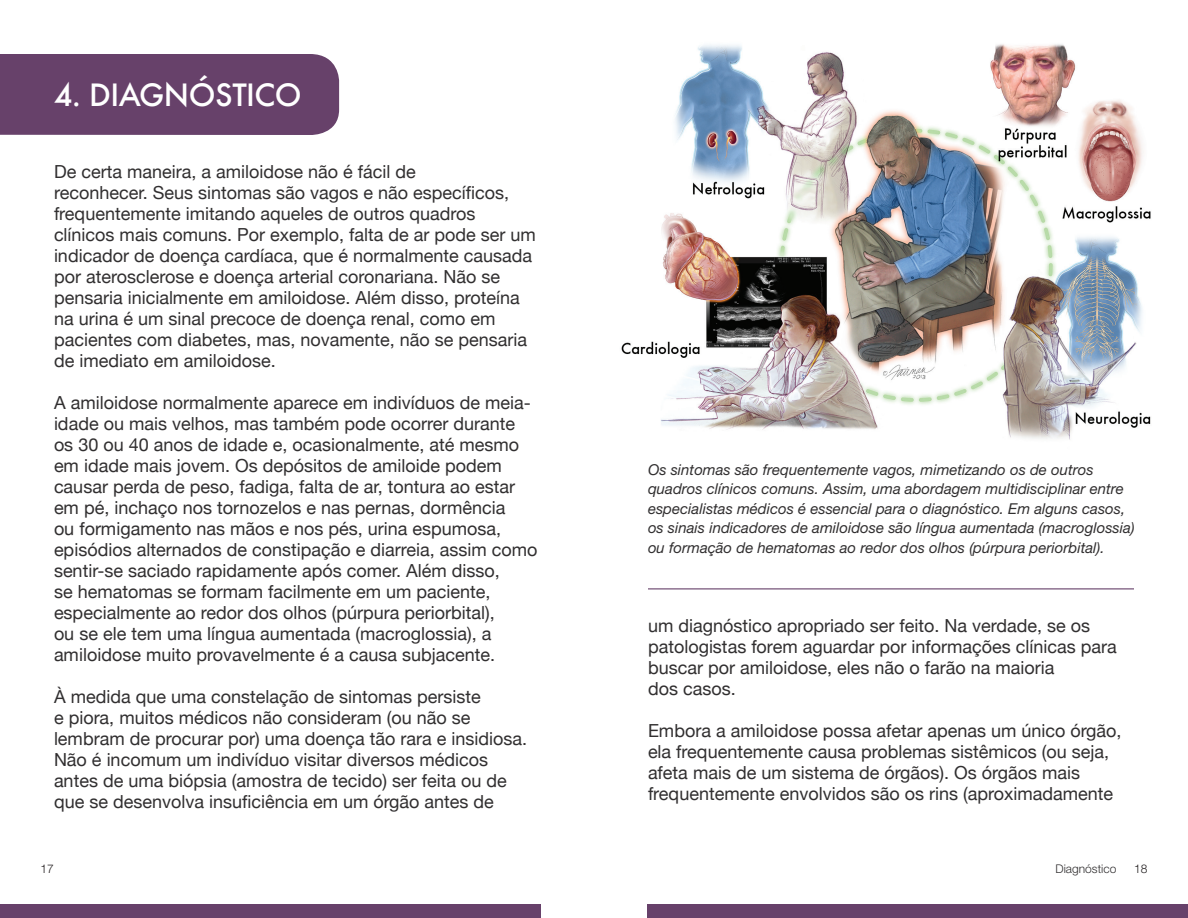
<style>
.page{position:relative;width:1188px;height:918px;background:#fff}
.page>*{position:absolute;margin:0;border:0;box-sizing:border-box;transform-origin:0 0}
.t1{font:500 30px "Futura";letter-spacing:-.02em;color:#fff}
.t2{font:18px/21px "Helvetica Neue";color:#312f30}
.t3{font:italic 15px/19.5px "Helvetica Neue";color:#312f30}
.t4{font:300 12px "Helvetica Neue";color:#312f30}
.t5{font:300 12px "Helvetica Neue";color:#231f20}
</style>
<div class="page">
<div style="left:0;top:54px;width:339px;height:81px;background:#67416a"></div>
<div style="left:647px;top:904px;width:541px;height:14px;background:#67416a"></div>
<div style="left:0;top:904px;width:541px;height:14px;background:#67416a"></div>
<img style="left:621px;top:44px;width:530px;height:396px">
<hr style="left:648px;top:588px;width:486px;height:1px;background:#67416a">
<h1 class="t1" style="left:54px;top:74px;width:249px">4. DIAGNÓSTICO</h1>
<p class="t2" style="left:54px;top:161px;width:483px">De certa maneira, a amiloidose não é fácil de<br>reconhecer. Seus sintomas são vagos e não específicos, frequentemente imitando aqueles de outros quadros clínicos mais comuns. Por exemplo, falta de ar pode ser um indicador de doença cardíaca, que é normalmente causada por aterosclerose e doença arterial coronariana. Não se pensaria inicialmente em amiloidose. Além disso, proteína na urina é um sinal precoce de doença renal, como em pacientes com diabetes, mas, novamente, não se pensaria de imediato em amiloidose.</p>
<p class="t2" style="left:54px;top:392px;width:485px">A amiloidose normalmente aparece em indivíduos de meia&shy;idade ou mais velhos, mas também pode ocorrer durante os 30 ou 40 anos de idade e, ocasionalmente, até mesmo em idade mais jovem. Os depósitos de amiloide podem causar perda de peso, fadiga, falta de ar, tontura ao estar em pé, inchaço nos tornozelos e nas pernas, dormência<br>ou formigamento nas mãos e nos pés, urina espumosa, episódios alternados de constipação e diarreia, assim como sentir-se saciado rapidamente após comer. Além disso,<br>se hematomas se formam facilmente em um paciente, especialmente ao redor dos olhos (púrpura periorbital),<br>ou se ele tem uma língua aumentada (macroglossia), a amiloidose muito provavelmente é a causa subjacente.</p>
<p class="t2" style="left:54px;top:686px;width:475px">À medida que uma constelação de sintomas persiste<br>e piora, muitos médicos não consideram (ou não se lembram de procurar por) uma doença tão rara e insidiosa.<br>Não é incomum um indivíduo visitar diversos médicos antes de uma biópsia (amostra de tecido) ser feita ou de que se desenvolva insuficiência em um órgão antes de</p>
<p class="t3" style="left:648px;top:459px;width:488px">Os sintomas são frequentemente vagos, mimetizando os de outros quadros clínicos comuns. Assim, uma abordagem multidisciplinar entre especialistas médicos é essencial para o diagnóstico. Em alguns casos, os sinais indicadores de amiloidose são língua aumentada (macroglossia) ou formação de hematomas ao redor dos olhos (púrpura periorbital).</p>
<p class="t2" style="left:648px;top:615px;width:470px">um diagnóstico apropriado ser feito. Na verdade, se os patologistas forem aguardar por informações clínicas para buscar por amiloidose, eles não o farão na maioria<br>dos casos.</p>
<p class="t2" style="left:648px;top:720px;width:475px">Embora a amiloidose possa afetar apenas um único órgão, ela frequentemente causa problemas sistêmicos (ou seja, afeta mais de um sistema de órgãos). Os órgãos mais frequentemente envolvidos são os rins (aproximadamente</p>
<p class="t4" style="left:1055px;top:862px;width:62px">Diagnóstico</p>
<p class="t5" style="left:41px;top:862px;width:15px">17</p>
<p class="t5" style="left:1134px;top:862px;width:15px">18</p>
</div>
